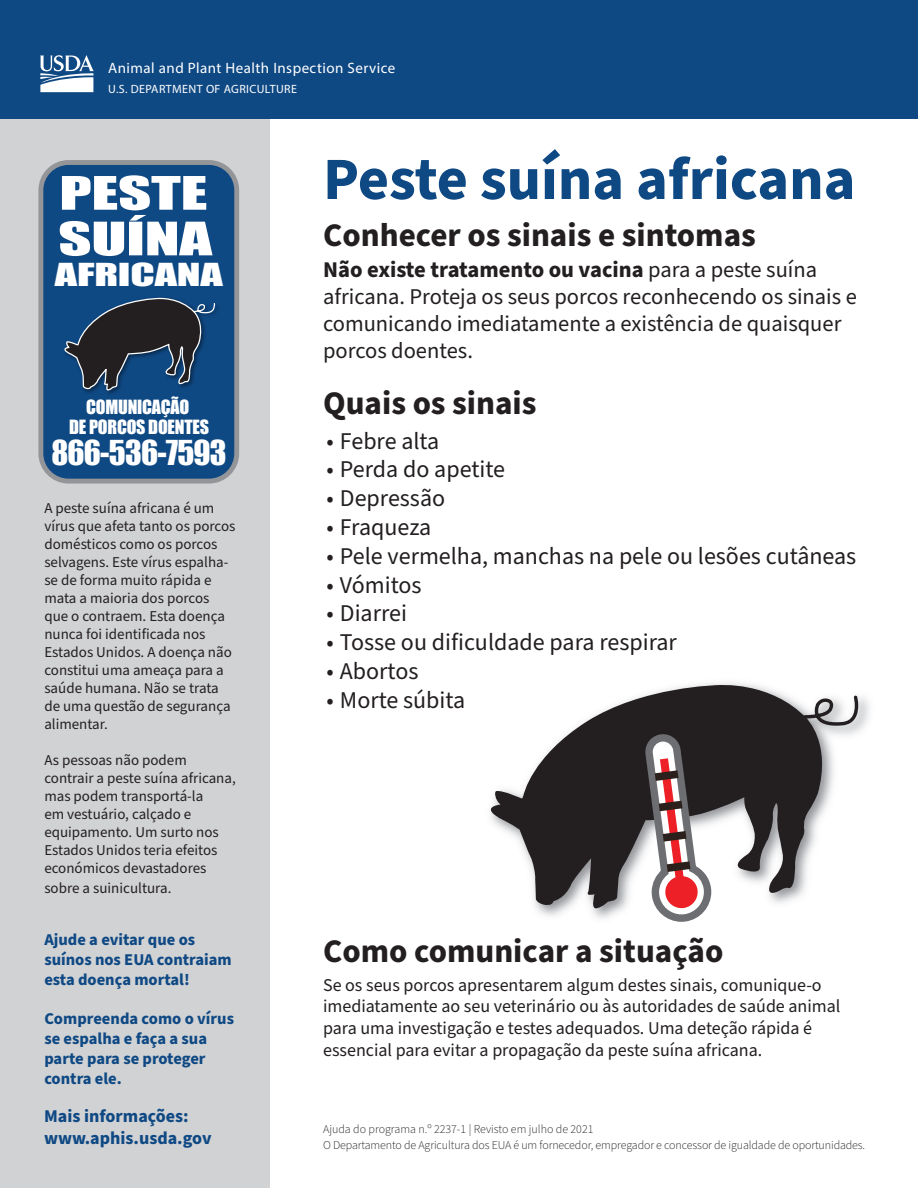
<style>
.page{position:relative;width:918px;height:1188px;background:#fff}
.page>*{position:absolute;margin:0;border:0;box-sizing:border-box;transform-origin:0 0}
.t1{font:700 60px "Source Sans Pro";color:#0f4984}
.t2{font:42.6px/45.6px "Impact";letter-spacing:-.005em;color:#fff;scale:1.51 1}
.t3{font:700 33px "Source Sans Pro";color:#231f20}
.t4{font:31.5px "Impact";letter-spacing:-.025em;color:#fff}
.t5{font:29.1px "Impact";letter-spacing:-.005em;color:#fff;scale:1.51 1}
.t6{font:24px "Source Sans Pro";color:#231f20}
.t7{font:22.5px/27px "Source Sans Pro";color:#231f20}
.t8{font:18px/21.6px "Source Sans Pro";color:#231f20}
.t9{font:700 18px "Source Sans Pro";color:#0f4984}
.t10{font:18px/19.6px "Impact";letter-spacing:-.015em;color:#fff;text-align:center}
.t11{font:700 16.5px/19.8px "Source Sans Pro";color:#0f4984}
.t12{font:15px/18px "Source Sans Pro";color:#231f20}
.t13{font:15px "Myriad Pro";letter-spacing:.03em;color:#fff}
.t14{font:300 12px "Source Sans Pro";letter-spacing:-.01em;color:#231f20}
.t15{font:12px "Myriad Pro";letter-spacing:.03em;color:#fff}
.s1{font-weight:700}
</style>
<div class="page">
<div style="left:0;top:119px;width:270px;height:1069px;background:#d1d2d4"></div>
<div style="left:0;top:0;width:918px;height:119px;background:#0f4984"></div>
<svg style="left:40px;top:55px;width:54px;height:37px"></svg>
<div style="left:41px;top:163px;width:196px;height:318px;background:#0f4984;border-radius:28px"></div>
<div style="left:38px;top:160px;width:201px;height:324px;border:5px solid #939598;border-radius:28px"></div>
<svg style="left:64px;top:297px;width:153px;height:97px"></svg>
<img style="left:538px;top:697px;width:331px;height:222px">
<svg style="left:832px;top:695px;width:26px;height:31px"></svg>
<svg style="left:490px;top:682px;width:342px;height:228px;fill:#231f20"></svg>
<svg style="left:645px;top:734px;width:66px;height:188px"></svg>
<p class="t13" style="left:108px;top:59px;width:289px">Animal and Plant Health Inspection Service</p>
<p class="t15" style="left:108px;top:81px;width:190px">U.S. DEPARTMENT OF AGRICULTURE</p>
<h2 class="t2" style="left:58px;top:169px;width:103px">PESTE<br>SUÍNA</h2>
<h3 class="t5" style="left:55px;top:252px;width:113px">AFRICANA</h3>
<p class="t10" style="left:69px;top:397px;width:141px">COMUNICAÇÃO<br>DE PORCOS DOENTES</p>
<h3 class="t4" style="left:52px;top:428px;width:177px">866-536-7593</h3>
<p class="t12" style="left:44px;top:500px;width:193px">A peste suína africana é um vírus que afeta tanto os porcos domésticos como os porcos selvagens. Este vírus espalha&shy;se de forma muito rápida e mata a maioria dos porcos que o contraem. Esta doença nunca foi identificada nos<br>Estados Unidos. A doença não constitui uma ameaça para a saúde humana. Não se trata de uma questão de segurança alimentar.</p>
<p class="t12" style="left:44px;top:752px;width:193px">As pessoas não podem contrair a peste suína africana, mas podem transportá-la<br>em vestuário, calçado e equipamento. Um surto nos<br>Estados Unidos teria efeitos económicos devastadores</p>
<p class="t12" style="left:44px;top:879px;width:129px">sobre a suinicultura.</p>
<p class="t11" style="left:44px;top:930px;width:189px">Ajude a evitar que os suínos nos EUA contraiam esta doença mortal!</p>
<p class="t11" style="left:44px;top:1009px;width:191px">Compreenda como o vírus se espalha e faça a sua parte para se proteger contra ele.</p>
<h1 class="t1" style="left:323px;top:138px;width:534px">Peste suína africana</h1>
<h3 class="t3" style="left:323px;top:213px;width:434px">Conhecer os sinais e sintomas</h3>
<h3 class="t7" style="left:323px;top:256px;width:535px"><span class="s1">Não existe tratamento ou vacina</span> para a peste suína africana. Proteja os seus porcos reconhecendo os sinais e comunicando imediatamente a existência de quaisquer porcos doentes.</h3>
<h3 class="t3" style="left:323px;top:381px;width:215px">Quais os sinais</h3>
<h3 class="t6" style="left:326px;top:453px;width:180px">• Perda do apetite</h3>
<h3 class="t6" style="left:326px;top:425px;width:114px">• Febre alta</h3>
<h3 class="t6" style="left:326px;top:482px;width:120px">• Depressão</h3>
<h3 class="t6" style="left:326px;top:511px;width:106px">• Fraqueza</h3>
<h3 class="t6" style="left:326px;top:540px;width:531px">• Pele vermelha, manchas na pele ou lesões cutâneas</h3>
<h3 class="t6" style="left:326px;top:569px;width:97px">• Vómitos</h3>
<h3 class="t6" style="left:326px;top:597px;width:82px">• Diarrei</h3>
<h3 class="t6" style="left:326px;top:626px;width:352px">• Tosse ou dificuldade para respirar</h3>
<h3 class="t6" style="left:326px;top:655px;width:94px">• Abortos</h3>
<h3 class="t6" style="left:326px;top:684px;width:140px">• Morte súbita</h3>
<h3 class="t3" style="left:323px;top:929px;width:402px">Como comunicar a situação</h3>
<p class="t8" style="left:323px;top:975px;width:519px">Se os seus porcos apresentarem algum destes sinais, comunique-o imediatamente ao seu veterinário ou às autoridades de saúde animal para uma investigação e testes adequados. Uma deteção rápida é essencial para evitar a propagação da peste suína africana.</p>
<p class="t9" style="left:44px;top:1104px;width:146px">Mais informações:</p>
<p class="t14" style="left:323px;top:1121px;width:272px">Ajuda do programa n.º 2237-1 | Revisto em julho de 2021</p>
<p class="t9" style="left:44px;top:1126px;width:169px">www.aphis.usda.gov</p>
<p class="t14" style="left:323px;top:1137px;width:544px">O Departamento de Agricultura dos EUA é um fornecedor, empregador e concessor de igualdade de oportunidades.</p>
</div>
